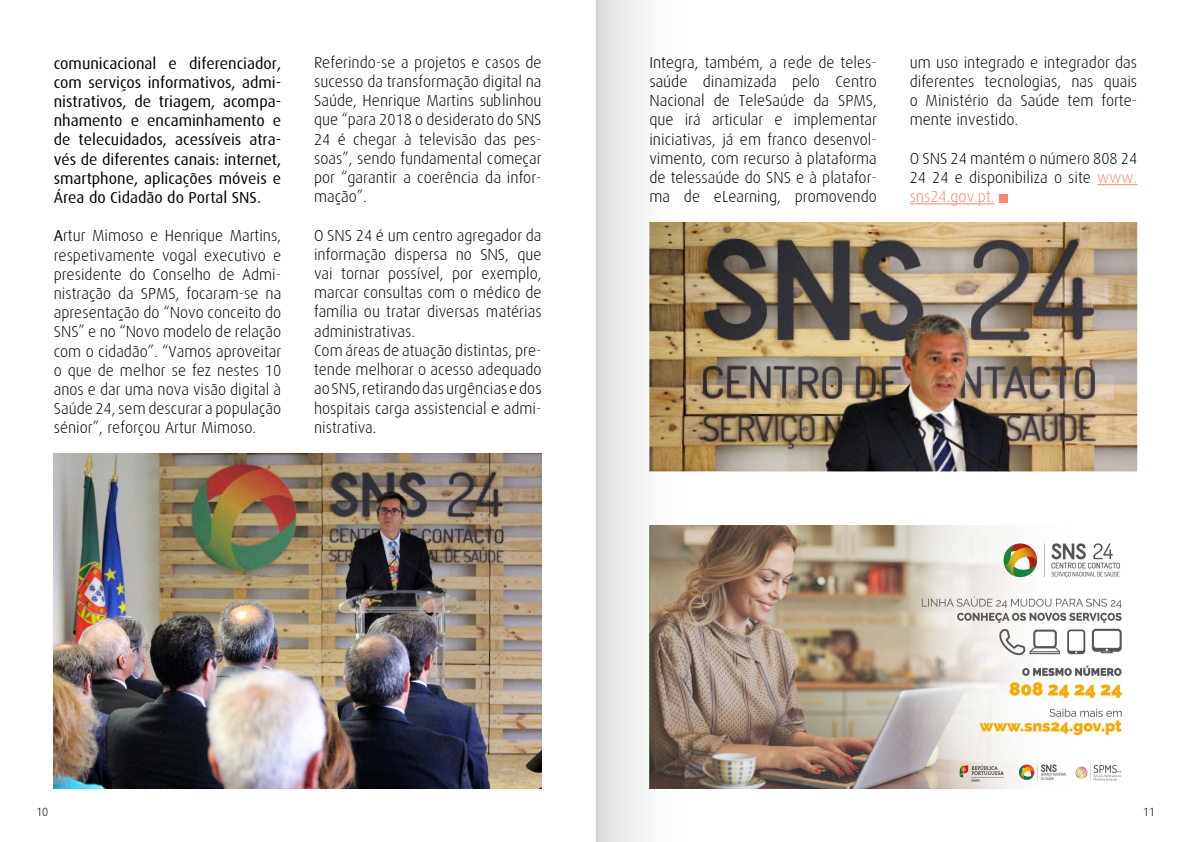
<style>
.page{position:relative;width:1191px;height:842px;background:#fff}
.page>*{position:absolute;margin:0;border:0;box-sizing:border-box;transform-origin:0 0}
.t1{font:300 16px/19.2px "Dax";color:#000;text-align:justify}
.t2{font:16px/19.2px "Dax";color:#000;text-align:justify}
.t3{font:300 12px "Dax";color:#000}
.s1{font-weight:400}
.s2{color:#fa8573}
</style>
<div class="page">
<img style="left:695px;top:526px;width:427px;height:262px">
<img style="left:54px;top:454px;width:440px;height:334px">
<img style="left:695px;top:222px;width:442px;height:249px">
<hr style="left:1097px;top:184px;width:40px;height:1px;background:#fa8573">
<hr style="left:909px;top:203px;width:85px;height:1px;background:#fa8573">
<div style="left:999px;top:195px;width:9px;height:8px;background:#fa8573"></div>
<svg style="left:494px;top:0;width:201px;height:842px"></svg>
<p class="t2" style="left:54px;top:54px;width:229px">comunicacional e diferenciador, com serviços informativos, admi&shy;nistrativos, de triagem, acompa&shy;nhamento e encaminhamento e de telecuidados, acessíveis atra&shy;vés de diferentes canais: internet, smartphone, aplicações móveis e Área do Cidadão do Portal SNS.</p>
<p class="t1" style="left:54px;top:226px;width:229px"><span class="s1">A</span>rtur Mimoso e Henrique Martins, respetivamente vogal executivo e presidente do Conselho de Admi&shy;nistração da SPMS, focaram-se na apresentação do “Novo conceito do SNS” e no “Novo modelo de relação com o cidadão”. “Vamos aproveitar o que de melhor se fez nestes 10 anos e dar uma nova visão digital à Saúde 24, sem descurar a população sénior”, reforçou Artur Mimoso.</p>
<p class="t1" style="left:314px;top:53px;width:229px">Referindo-se a projetos e casos de sucesso da transformação digital na Saúde, Henrique Martins sublinhou que “para 2018 o desiderato do SNS 24 é chegar à televisão das pes&shy;soas”, sendo fundamental começar por “garantir a coerência da infor&shy;mação”.</p>
<p class="t1" style="left:314px;top:226px;width:229px;text-align:left">O SNS 24 é um centro agregador da informação dispersa no SNS, que vai tornar possível, por exemplo, marcar consultas com o médico de família ou tratar diversas matérias administrativas.<br>Com áreas de atuação distintas, pre&shy;tende melhorar o acesso adequado ao SNS, retirando das urgências e dos hospitais carga assistencial e admi&shy;nistrativa.</p>
<p class="t1" style="left:649px;top:53px;width:229px">Integra, também, a rede de teles&shy;saúde dinamizada pelo Centro Nacional de TeleSaúde da SPMS, que irá articular e implementar iniciativas, já em franco desenvol&shy;vimento, com recurso à plataforma de telessaúde do SNS e à platafor&shy;ma de eLearning, promovendo</p>
<p class="t1" style="left:909px;top:53px;width:229px">um uso integrado e integrador das diferentes tecnologias, nas quais o Ministério da Saúde tem forte&shy;mente investido.</p>
<p class="t1" style="left:909px;top:149px;width:229px">O SNS 24 mantém o número 808 24<br>24 24 e disponibiliza o site <span class="s2">www. sns24.gov.pt.</span></p>
<p class="t3" style="left:36px;top:806px;width:14px">10</p>
<p class="t3" style="left:1142px;top:806px;width:14px">11</p>
</div>
